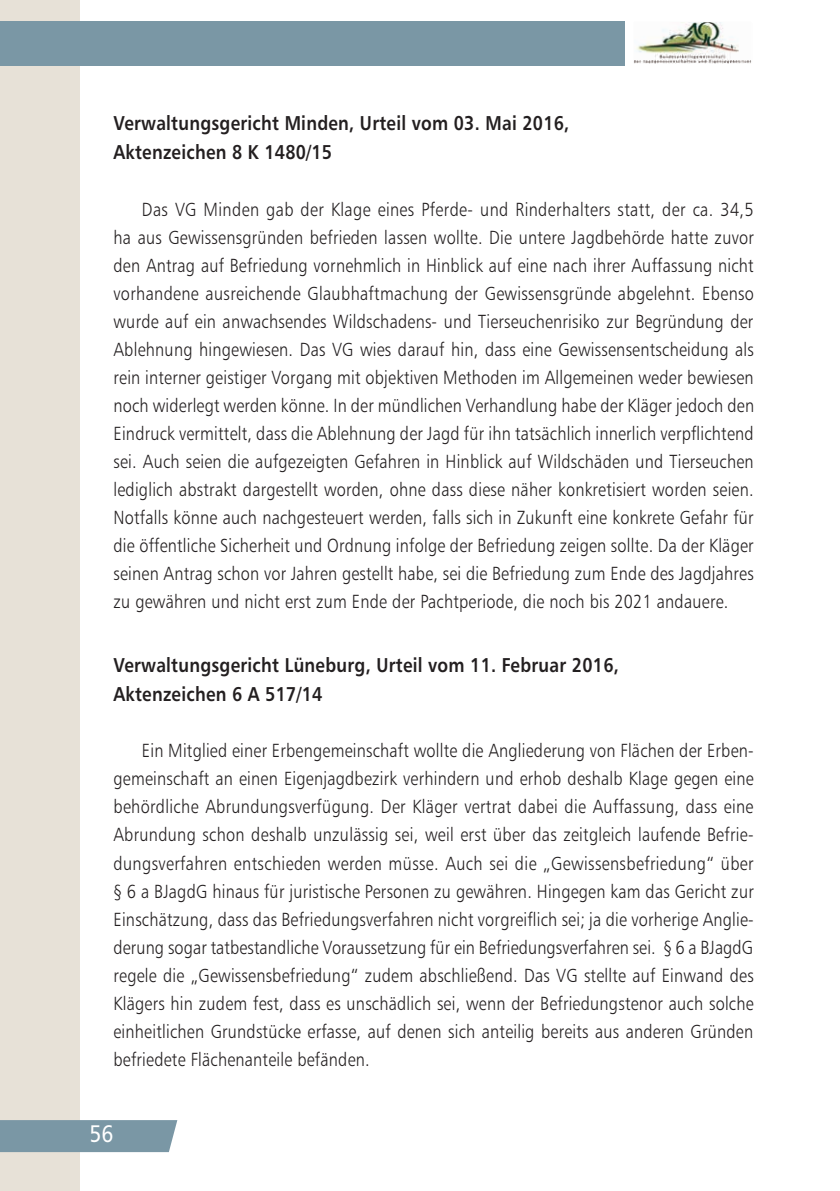
<style>
.page{position:relative;width:840px;height:1191px;background:#fff}
.page>*{position:absolute;margin:0;border:0;box-sizing:border-box;transform-origin:0 0}
.Text{font:24px "Humanist 777 BT Roman B";color:#fff;scale:.86 1}
.Text-2{font:20px "Humanist 777 BT Bold B";letter-spacing:.015em;color:#231f20;scale:.86 1}
.Text-3{font:19px/28px "Humanist 777 BT Light B";letter-spacing:.015em;color:#231f20;text-align:justify;scale:.86 1}
</style>
<div class="page">
<div style="left:0;top:0;width:79px;height:1191px;background:#e7e1d7"></div>
<img style="left:634px;top:22px;width:117px;height:41px">
<div style="left:0;top:21px;width:624px;height:44px;background:#7a97a5"></div>
<div style="left:0;top:1120px;width:177px;height:32px;background:#7a97a5"></div>
<p class="Text-2" style="left:113px;top:110px;width:531px">Verwaltungsgericht Minden, Urteil vom 03. Mai 2016,</p>
<p class="Text-2" style="left:113px;top:139px;width:255px">Aktenzeichen 8 K 1480/15</p>
<p class="Text-3" style="left:113px;top:195px;width:746px;text-indent:28px">Das VG Minden gab der Klage eines Pferde- und Rinderhalters statt, der ca. 34,5 ha aus Gewissensgründen befrieden lassen wollte. Die untere Jagdbehörde hatte zuvor den Antrag auf Befriedung vornehmlich in Hinblick auf eine nach ihrer Auffassung nicht vorhandene ausreichende Glaubhaftmachung der Gewissensgründe abgelehnt. Ebenso wurde auf ein anwachsendes Wildschadens- und Tierseuchenrisiko zur Begründung der Ablehnung hingewiesen. Das VG wies darauf hin, dass eine Gewissensentscheidung als rein interner geistiger Vorgang mit objektiven Methoden im Allgemeinen weder bewiesen noch widerlegt werden könne. In der mündlichen Verhandlung habe der Kläger jedoch den Eindruck vermittelt, dass die Ablehnung der Jagd für ihn tatsächlich innerlich verpflichtend sei. Auch seien die aufgezeigten Gefahren in Hinblick auf Wildschäden und Tierseuchen lediglich abstrakt dargestellt worden, ohne dass diese näher konkretisiert worden seien.<br>Notfalls könne auch nachgesteuert werden, falls sich in Zukunft eine konkrete Gefahr für die öffentliche Sicherheit und Ordnung infolge der Befriedung zeigen sollte. Da der Kläger seinen Antrag schon vor Jahren gestellt habe, sei die Befriedung zum Ende des Jagdjahres zu gewähren und nicht erst zum Ende der Pachtperiode, die noch bis 2021 andauere.</p>
<p class="Text-2" style="left:113px;top:652px;width:589px">Verwaltungsgericht Lüneburg, Urteil vom 11. Februar 2016,</p>
<p class="Text-2" style="left:113px;top:682px;width:244px">Aktenzeichen 6 A 517/14</p>
<p class="Text-3" style="left:113px;top:736px;width:745px;text-indent:28px">Ein Mitglied einer Erbengemeinschaft wollte die Angliederung von Flächen der Erben&shy;gemeinschaft an einen Eigenjagdbezirk verhindern und erhob deshalb Klage gegen eine behördliche Abrundungsverfügung. Der Kläger vertrat dabei die Auffassung, dass eine Abrundung schon deshalb unzulässig sei, weil erst über das zeitgleich laufende Befrie&shy;dungsverfahren entschieden werden müsse. Auch sei die „Gewissensbefriedung“ über § 6 a BJagdG hinaus für juristische Personen zu gewähren. Hingegen kam das Gericht zur Einschätzung, dass das Befriedungsverfahren nicht vorgreiflich sei; ja die vorherige Anglie&shy;derung sogar tatbestandliche Voraussetzung für ein Befriedungsverfahren sei. § 6 a BJagdG regele die „Gewissensbefriedung“ zudem abschließend. Das VG stellte auf Einwand des Klägers hin zudem fest, dass es unschädlich sei, wenn der Befriedungstenor auch solche einheitlichen Grundstücke erfasse, auf denen sich anteilig bereits aus anderen Gründen befriedete Flächenanteile befänden.</p>
<p class="Text" style="left:89px;top:1119px;width:29px">56</p>
</div>
